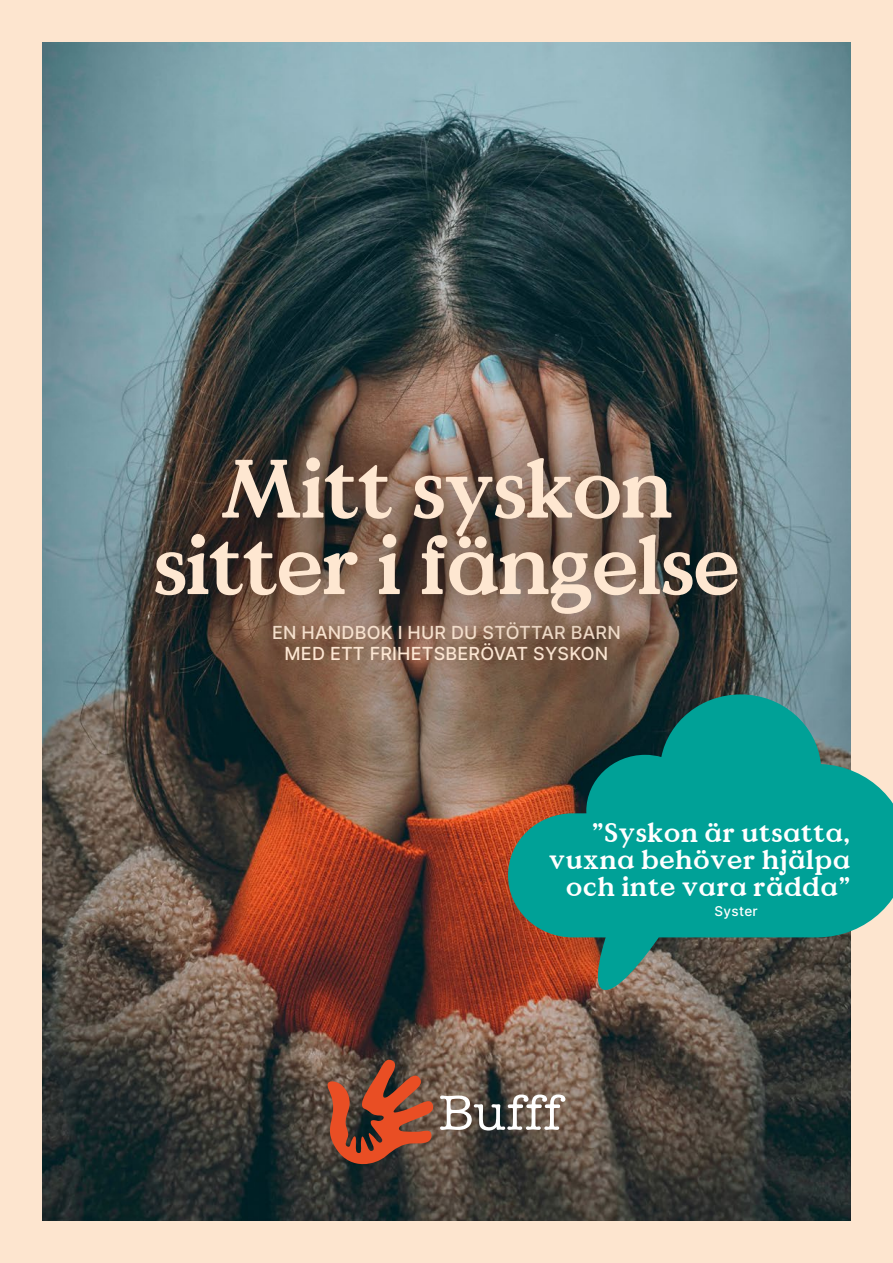
<style>
.page{position:relative;width:893px;height:1263px;background:#fde5cf}
.page>*{position:absolute;margin:0;border:0;box-sizing:border-box;transform-origin:0 0}
.t1{font:82.5px/76.5px "Value Serif";letter-spacing:-.01em;color:#fee7d1;text-align:center}
.t2{font:27px/27px "Value Serif";letter-spacing:.03em;color:#fff;text-align:right}
.t3{font:18px/21px "Inter";letter-spacing:.01em;color:#fee8d4;text-align:center}
.t4{font:13.5px "Inter";letter-spacing:.025em;color:#fff}
</style>
<div class="page">
<img style="left:43px;top:43px;width:807px;height:1177px">
<svg style="left:508px;top:694px;width:385px;height:296px;background:#308d81"></svg>
<svg style="left:328px;top:1060px;width:237px;height:111px;background:#7b5747"></svg>
<div style="left:213px;top:556px;width:467px;height:173px;background:#000;opacity:.75"></div>
<div style="left:90px;top:391px;width:712px;height:289px;background:#000;opacity:.75"></div>
<h1 class="t1" style="left:153px;top:450px;width:588px">Mitt syskon sitter i fängelse</h1>
<p class="t3" style="left:272px;top:622px;width:350px">EN HANDBOK I HUR DU STÖTTAR BARN<br>MED ETT FRIHETSBERÖVAT SYSKON</p>
<h2 class="t2" style="left:549px;top:818px;width:302px">”Syskon är utsatta, vuxna behöver hjälpa och inte vara rädda”</h2>
<p class="t4" style="left:714px;top:902px;width:45px">Syster</p>
</div>
